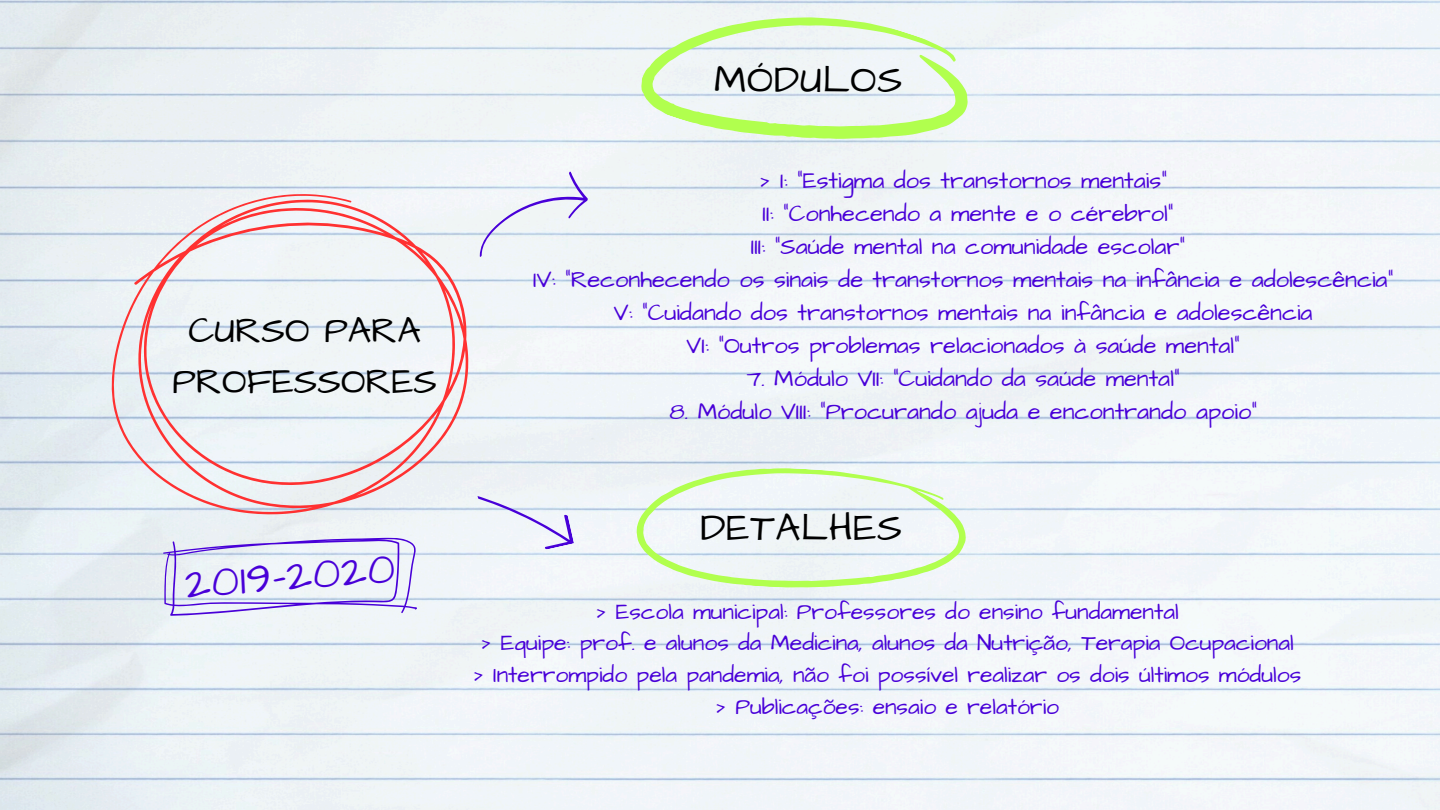
<style>
.page{position:relative;width:1440px;height:810px;background:#fff}
.page>*{position:absolute;margin:0;border:0;box-sizing:border-box;transform-origin:0 0}
.t1{font:44px "Architects Daughter";color:#4800d8}
.t2{font:39px "Architects Daughter";letter-spacing:.02em;color:#000}
.t3{font:36.7px/51.1px "Architects Daughter";color:#000;text-align:center}
.t4{font:23.6px "Architects Daughter";color:#4800d8}
.t5{font:23px "Architects Daughter";color:#4800d8}
</style>
<div class="page">
<svg style="left:111px;top:194px;width:357px;height:321px;fill:#eff4f5"></svg>
<svg style="left:634px;top:459px;width:335px;height:140px;fill:#f0f5f8"></svg>
<svg style="left:634px;top:0;width:349px;height:203px;fill:#f0f5f5"></svg>
<svg style="left:470px;top:167px;width:123px;height:111px"></svg>
<svg style="left:470px;top:444px;width:104px;height:118px"></svg>
<svg style="left:160px;top:529px;width:260px;height:96px"></svg>
<p class="t3" style="left:172px;top:306px;width:266px">CURSO PARA<br>PROFESSORES</p>
<p class="t1" style="left:183px;top:556px;width:212px;rotate:-5deg">2019-2020</p>
<p class="t2" style="left:714px;top:54px;width:190px">MÓDULOS</p>
<h2 class="t4" style="left:760px;top:164px;width:409px">&gt; I: “Estigma dos transtornos mentais”</h2>
<p class="t4" style="left:763px;top:197px;width:412px">II: “Conhecendo a mente e o cérebrol”</p>
<p class="t4" style="left:751px;top:230px;width:436px">III: “Saúde mental na comunidade escolar”</p>
<p class="t4" style="left:533px;top:263px;width:861px">IV: “Reconhecendo os sinais de transtornos mentais na infância e adolescência”</p>
<p class="t4" style="left:614px;top:296px;width:700px">V: “Cuidando dos transtornos mentais na infância e adolescência</p>
<p class="t4" style="left:687px;top:330px;width:555px">VI: “Outros problemas relacionados à saúde mental”</p>
<p class="t4" style="left:747px;top:363px;width:434px">7. Módulo VII: “Cuidando da saúde mental”</p>
<p class="t4" style="left:670px;top:396px;width:589px">8. Módulo VIII: “Procurando ajuda e encontrando apoio”</p>
<h2 class="t2" style="left:701px;top:502px;width:203px">DETALHES</h2>
<p class="t5" style="left:596px;top:596px;width:585px">&gt; Escola municipal: Professores do ensino fundamental</p>
<p class="t5" style="left:481px;top:628px;width:815px">&gt; Equipe: prof. e alunos da Medicina, alunos da Nutrição, Terapia Ocupacional</p>
<p class="t5" style="left:473px;top:659px;width:830px">&gt; Interrompido pela pandemia, não foi possível realizar os dois últimos módulos</p>
<h2 class="t5" style="left:715px;top:691px;width:345px">&gt; Publicações: ensaio e relatório</h2>
</div>
